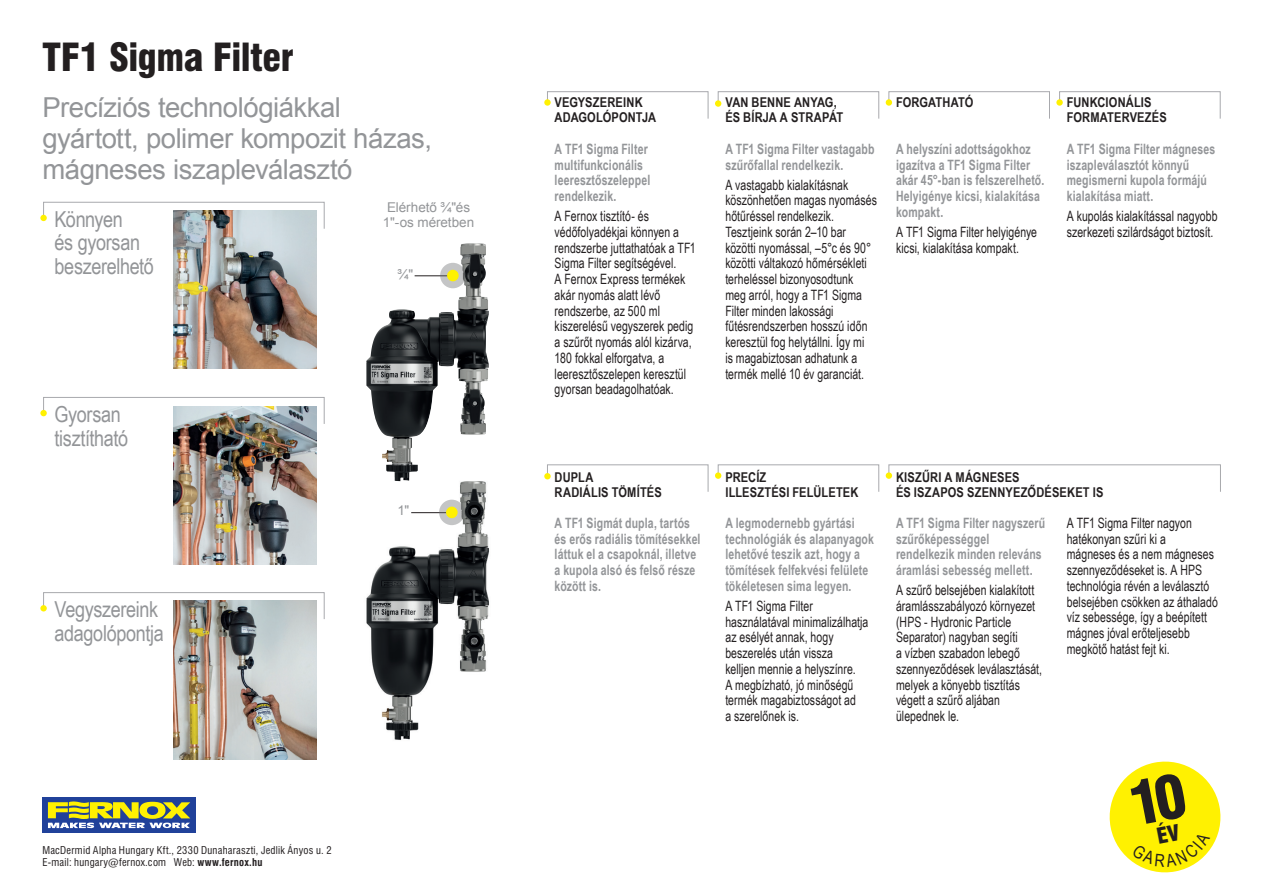
<style>
.page{position:relative;width:1263px;height:893px;background:#fff}
.page>*{position:absolute;margin:0;border:0;box-sizing:border-box;transform-origin:0 0}
.t1{font:900 condensed 37.8px "Swiss 721 BT";letter-spacing:-.015em;color:#231f20}
.t2{font:27.45px/30.9px "Arial";letter-spacing:-.02em;color:#939598}
.t3{font:22.05px/23.7px "Arial Narrow";letter-spacing:-.015em;color:#939598}
.t4{font:14.25px/15.8px "Arial Narrow";letter-spacing:.005em;color:#231f20;scale:.9 1}
.t5{font:700 14.25px/15.8px "Arial Narrow";letter-spacing:.01em;color:#939598;scale:.9 1}
.t6{font:700 13.5px/15px "Arial Narrow";letter-spacing:.01em;color:#231f20}
.t7{font:13.5px/15px "Arial";color:#939598;text-align:center}
.t8{font:condensed 10.5px/12.6px "Swiss 721 BT";letter-spacing:.02em;color:#231f20}
.s1{font-weight:700}
</style>
<div class="page">
<div style="left:43px;top:797px;width:153px;height:36px;background:#20419a"></div>
<svg style="left:48px;top:801px;width:142px;height:27px"></svg>
<svg style="left:718px;top:91px;width:161px;height:28px"></svg>
<svg style="left:547px;top:91px;width:162px;height:28px"></svg>
<svg style="left:547px;top:464px;width:162px;height:28px"></svg>
<svg style="left:888px;top:91px;width:162px;height:28px"></svg>
<svg style="left:1059px;top:91px;width:162px;height:28px"></svg>
<svg style="left:888px;top:464px;width:333px;height:28px"></svg>
<svg style="left:718px;top:464px;width:161px;height:28px"></svg>
<div style="left:715px;top:100px;width:6px;height:7px;background:#fff101;border-radius:50%"></div>
<svg style="left:544px;top:99px;width:7px;height:7px"></svg>
<div style="left:544px;top:473px;width:7px;height:6px;background:#fff101;border-radius:50%"></div>
<div style="left:886px;top:99px;width:6px;height:7px;background:#fff101;border-radius:50%"></div>
<svg style="left:1056px;top:99px;width:7px;height:7px"></svg>
<div style="left:886px;top:472px;width:6px;height:7px;background:#fff101;border-radius:50%"></div>
<div style="left:715px;top:472px;width:6px;height:7px;background:#fff101;border-radius:50%"></div>
<img style="left:366px;top:474px;width:123px;height:266px">
<hr style="left:411px;top:512px;width:44px;height:1px;background:#231f20">
<svg style="left:439px;top:500px;width:26px;height:25px"></svg>
<div style="left:446px;top:507px;width:12px;height:11px;background:#fff101;border-radius:50%"></div>
<img style="left:413px;top:243px;width:60px;height:77px">
<hr style="left:415px;top:276px;width:36px;height:1px;background:#231f20">
<svg style="left:440px;top:263px;width:26px;height:25px"></svg>
<div style="left:447px;top:270px;width:12px;height:11px;background:#fff101;border-radius:50%"></div>
<svg style="left:43px;top:202px;width:282px;height:27px"></svg>
<svg style="left:43px;top:397px;width:282px;height:27px"></svg>
<svg style="left:43px;top:592px;width:282px;height:27px"></svg>
<div style="left:40px;top:215px;width:7px;height:6px;background:#fff101;border-radius:50%"></div>
<div style="left:40px;top:410px;width:7px;height:6px;background:#fff101;border-radius:50%"></div>
<div style="left:40px;top:605px;width:7px;height:6px;background:#fff101;border-radius:50%"></div>
<img style="left:173px;top:210px;width:144px;height:158px">
<img style="left:173px;top:406px;width:144px;height:159px">
<img style="left:173px;top:601px;width:144px;height:158px">
<svg style="left:1109px;top:761px;width:112px;height:112px"></svg>
<h1 class="t1" style="left:43px;top:35px;width:253px">TF1 Sigma Filter</h1>
<h2 class="t2" style="left:43px;top:92px;width:391px">Precíziós technológiákkal gyártott, polimer kompozit házas, mágneses iszapleválasztó</h2>
<h3 class="t3" style="left:55px;top:206px;width:101px">Könnyen<br>és gyorsan beszerelhető</h3>
<h3 class="t3" style="left:55px;top:402px;width:75px">Gyorsan tisztítható</h3>
<h3 class="t3" style="left:55px;top:596px;width:111px">Vegyszereink adagolópontja</h3>
<p class="t7" style="left:383px;top:200px;width:93px">Elérhető ¾"és<br>1"-os méretben</p>
<p class="t7" style="left:397px;top:267px;width:17px">¾"</p>
<p class="t7" style="left:397px;top:503px;width:13px">1"</p>
<p class="t8" style="left:43px;top:844px;width:291px">MacDermid Alpha Hungary Kft., 2330 Dunaharaszti, Jedlik Ányos u. 2<br>E-mail: hungary@fernox.com Web: <span class="s1">www.fernox.hu</span></p>
<p class="t6" style="left:555px;top:94px;width:103px">VEGYSZEREINK<br>ADAGOLÓPONTJA</p>
<p class="t5" style="left:555px;top:140px;width:108px">A TF1 Sigma Filter multifunkcionális leeresztőszeleppel rendelkezik.</p>
<p class="t4" style="left:555px;top:208px;width:158px">A Fernox tisztító- és védőfolyadékjai könnyen a rendszerbe juttathatóak a TF1<br>Sigma Filter segítségével.<br>A Fernox Express termékek akár nyomás alatt lévő rendszerbe, az 500 ml kiszerelésű vegyszerek pedig a szűrőt nyomás alól kizárva,<br>180 fokkal elforgatva, a leeresztőszelepen keresztül gyorsan beadagolhatóak.</p>
<p class="t6" style="left:725px;top:94px;width:119px">VAN BENNE ANYAG,<br>ÉS BÍRJA A STRAPÁT</p>
<p class="t5" style="left:725px;top:140px;width:167px">A TF1 Sigma Filter vastagabb szűrőfallal rendelkezik.</p>
<p class="t4" style="left:725px;top:176px;width:170px">A vastagabb kialakításnak köszönhetően magas nyomásés hőtűréssel rendelkezik.<br>Tesztjeink során 2–10 bar közötti nyomással, –5°c és 90° közötti váltakozó hőmérsékleti terheléssel bizonyosodtunk meg arról, hogy a TF1 Sigma<br>Filter minden lakossági fűtésrendszerben hosszú időn keresztül fog helytállni. Így mi<br>is magabiztosan adhatunk a termék mellé 10 év garanciát.</p>
<p class="t6" style="left:896px;top:94px;width:79px">FORGATHATÓ</p>
<p class="t6" style="left:1067px;top:94px;width:101px">FUNKCIONÁLIS<br>FORMATERVEZÉS</p>
<p class="t5" style="left:896px;top:140px;width:166px">A helyszíni adottságokhoz igazítva a TF1 Sigma Filter akár 45°-ban is felszerelhető.<br>Helyigénye kicsi, kialakítása kompakt.</p>
<p class="t4" style="left:896px;top:223px;width:158px">A TF1 Sigma Filter helyigénye kicsi, kialakítása kompakt.</p>
<p class="t5" style="left:1067px;top:140px;width:166px">A TF1 Sigma Filter mágneses iszapleválasztót könnyű megismerni kupola formájú kialakítása miatt.</p>
<p class="t4" style="left:1067px;top:208px;width:169px">A kupolás kialakítással nagyobb szerkezeti szilárdságot biztosít.</p>
<p class="t6" style="left:896px;top:469px;width:209px">KISZŰRI A MÁGNESES<br>ÉS ISZAPOS SZENNYEZŐDÉSEKET IS</p>
<p class="t6" style="left:725px;top:469px;width:135px">PRECÍZ<br>ILLESZTÉSI FELÜLETEK</p>
<p class="t5" style="left:725px;top:514px;width:167px">A legmodernebb gyártási technológiák és alapanyagok lehetővé teszik azt, hogy a tömítések felfekvési felülete tökéletesen sima legyen.</p>
<p class="t4" style="left:725px;top:597px;width:160px">A TF1 Sigma Filter használatával minimalizálhatja az esélyét annak, hogy beszerelés után vissza<br>kelljen mennie a helyszínre.<br>A megbízható, jó minőségű termék magabiztosságot ad<br>a szerelőnek is.</p>
<p class="t6" style="left:555px;top:469px;width:109px">DUPLA<br>RADIÁLIS TÖMÍTÉS</p>
<p class="t5" style="left:555px;top:514px;width:164px">A TF1 Sigmát dupla, tartós és erős radiális tömítésekkel láttuk el a csapoknál, illetve a kupola alsó és felső része között is.</p>
<p class="t5" style="left:896px;top:514px;width:167px">A TF1 Sigma Filter nagyszerű szűrőképességgel rendelkezik minden releváns áramlási sebesség mellett.</p>
<p class="t4" style="left:1067px;top:514px;width:169px">A TF1 Sigma Filter nagyon hatékonyan szűri ki a mágneses és a nem mágneses szennyeződéseket is. A HPS technológia révén a leválasztó belsejében csökken az áthaladó víz sebessége, így a beépített mágnes jóval erőteljesebb megkötő hatást fejt ki.</p>
<p class="t4" style="left:896px;top:582px;width:164px">A szűrő belsejében kialakított áramlásszabályozó környezet (HPS - Hydronic Particle<br>Separator) nagyban segíti<br>a vízben szabadon lebegő szennyeződések leválasztását, melyek a könyebb tisztítás végett a szűrő aljában ülepednek le.</p>
</div>
